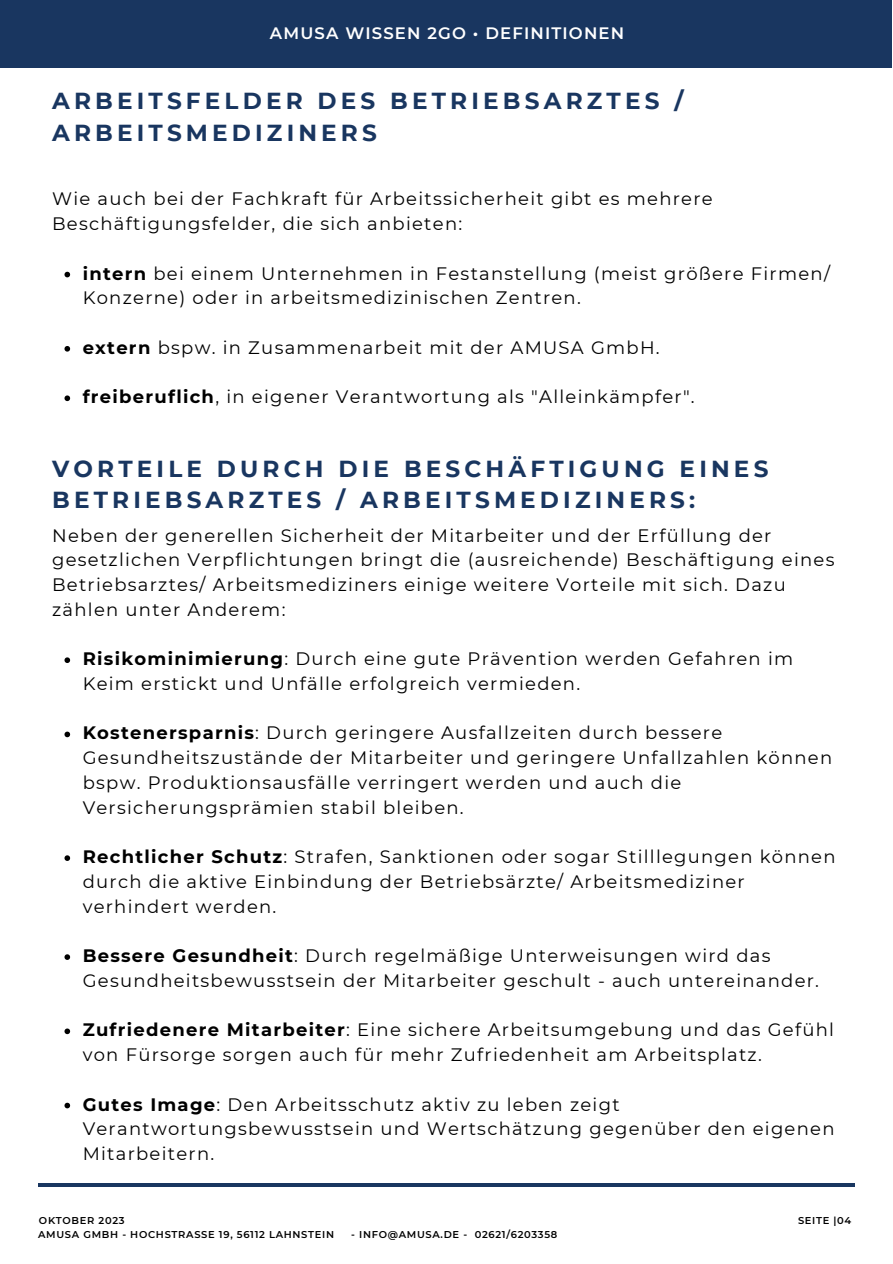
<style>
.page{position:relative;width:893px;height:1264px;background:#fff}
.page>*{position:absolute;margin:0;border:0;box-sizing:border-box;transform-origin:0 0}
.t1{font:700 23.1px/31.5px "Montserrat";letter-spacing:.18em;color:#193660}
.t2{font:18px/24.8px "Montserrat";letter-spacing:.07em;color:#000}
.t3{font:600 16.5px "Montserrat";letter-spacing:.07em;color:#fff}
.t4{font:600 9.9px "Montserrat";letter-spacing:.07em;color:#000}
.s1{font-weight:700}
</style>
<div class="page">
<div style="left:0;top:0;width:891px;height:67px;background:#193660"></div>
<hr style="left:38px;top:1183px;width:816px;height:3px;background:#193660">
<svg style="left:64px;top:272px;width:6px;height:5px"></svg>
<svg style="left:64px;top:346px;width:6px;height:5px"></svg>
<svg style="left:64px;top:395px;width:6px;height:6px"></svg>
<svg style="left:64px;top:657px;width:6px;height:6px"></svg>
<svg style="left:64px;top:731px;width:6px;height:6px"></svg>
<svg style="left:64px;top:855px;width:6px;height:6px"></svg>
<svg style="left:64px;top:954px;width:6px;height:5px"></svg>
<svg style="left:64px;top:1028px;width:6px;height:6px"></svg>
<svg style="left:64px;top:1102px;width:6px;height:6px"></svg>
<p class="t3" style="left:270px;top:23px;width:356px">AMUSA WISSEN 2GO • DEFINITIONEN</p>
<p class="t1" style="left:52px;top:85px;width:632px">ARBEITSFELDER DES BETRIEBSARZTES /<br>ARBEITSMEDIZINERS</p>
<p class="t2" style="left:52px;top:186px;width:662px">Wie auch bei der Fachkraft für Arbeitssicherheit gibt es mehrere<br>Beschäftigungsfelder, die sich anbieten:</p>
<p class="t2" style="left:83px;top:261px;width:748px"><span class="s1">intern</span> bei einem Unternehmen in Festanstellung (meist größere Firmen/<br>Konzerne) oder in arbeitsmedizinischen Zentren.</p>
<p class="t2" style="left:83px;top:335px;width:578px"><span class="s1">extern</span> bspw. in Zusammenarbeit mit der AMUSA GmbH.</p>
<p class="t2" style="left:83px;top:384px;width:613px"><span class="s1">freiberuflich</span>, in eigener Verantwortung als "Alleinkämpfer".</p>
<p class="t1" style="left:52px;top:453px;width:717px">VORTEILE DURCH DIE BESCHÄFTIGUNG EINES<br>BETRIEBSARZTES / ARBEITSMEDIZINERS:</p>
<p class="t2" style="left:52px;top:522px;width:783px">Neben der generellen Sicherheit der Mitarbeiter und der Erfüllung der gesetzlichen Verpflichtungen bringt die (ausreichende) Beschäftigung eines Betriebsarztes/ Arbeitsmediziners einige weitere Vorteile mit sich. Dazu zählen unter Anderem:</p>
<p class="t2" style="left:83px;top:646px;width:712px"><span class="s1">Risikominimierung</span>: Durch eine gute Prävention werden Gefahren im<br>Keim erstickt und Unfälle erfolgreich vermieden.</p>
<p class="t2" style="left:83px;top:720px;width:751px"><span class="s1">Kostenersparnis</span>: Durch geringere Ausfallzeiten durch bessere Gesundheitszustände der Mitarbeiter und geringere Unfallzahlen können bspw. Produktionsausfälle verringert werden und auch die Versicherungsprämien stabil bleiben.</p>
<p class="t2" style="left:83px;top:844px;width:754px"><span class="s1">Rechtlicher Schutz</span>: Strafen, Sanktionen oder sogar Stilllegungen können durch die aktive Einbindung der Betriebsärzte/ Arbeitsmediziner verhindert werden.</p>
<p class="t2" style="left:83px;top:943px;width:737px"><span class="s1">Bessere Gesundheit</span>: Durch regelmäßige Unterweisungen wird das<br>Gesundheitsbewusstsein der Mitarbeiter geschult - auch untereinander.</p>
<p class="t2" style="left:83px;top:1017px;width:752px"><span class="s1">Zufriedenere Mitarbeiter</span>: Eine sichere Arbeitsumgebung und das Gefühl von Fürsorge sorgen auch für mehr Zufriedenheit am Arbeitsplatz.</p>
<p class="t2" style="left:83px;top:1091px;width:753px"><span class="s1">Gutes Image</span>: Den Arbeitsschutz aktiv zu leben zeigt<br>Verantwortungsbewusstsein und Wertschätzung gegenüber den eigenen<br>Mitarbeitern.</p>
<p class="t4" style="left:39px;top:1213px;width:87px">OKTOBER 2023</p>
<p class="t4" style="left:798px;top:1213px;width:55px">SEITE |04</p>
<p class="t4" style="left:38px;top:1227px;width:297px">AMUSA GMBH - HOCHSTRASSE 19, 56112 LAHNSTEIN</p>
<p class="t4" style="left:351px;top:1227px;width:208px">- INFO@AMUSA.DE - 02621/6203358</p>
</div>
